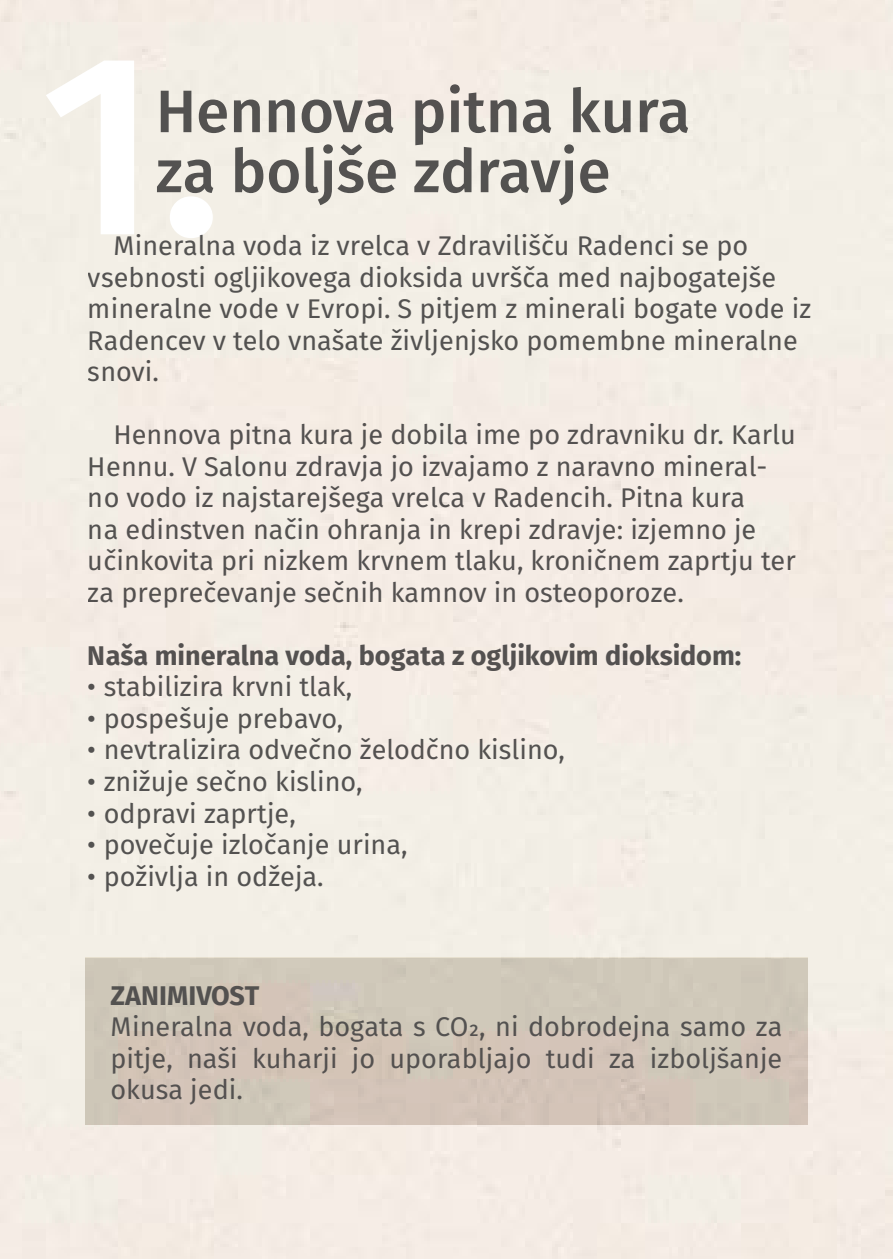
<style>
.page{position:relative;width:893px;height:1259px;background:#fff}
.page>*{position:absolute;margin:0;border:0;box-sizing:border-box;transform-origin:0 0}
.t1{font:500 258px "Fira Sans";color:#fff}
.t2{font:500 60px/60px "Fira Sans";color:#58585a}
.t3{font:27px/31.5px "Fira Sans";color:#58585a}
.t4{font:700 27px "Fira Sans";color:#58585a}
</style>
<div class="page">
<div style="left:85px;top:958px;width:723px;height:166px;background:#d0c5b8"></div>
<h1 class="t1" style="left:40px;top:-37px;width:185px">1.</h1>
<h2 class="t2" style="left:156px;top:86px;width:536px">Hennova pitna kura za boljše zdravje</h2>
<p class="t3" style="left:88px;top:232px;width:725px;text-indent:26px">Mineralna voda iz vrelca v Zdravilišču Radenci se po vsebnosti ogljikovega dioksida uvršča med najbogatejše mineralne vode v Evropi. S pitjem z minerali bogate vode iz Radencev v telo vnašate življenjsko pomembne mineralne snovi.</p>
<p class="t3" style="left:88px;top:421px;width:709px;text-indent:26px">Hennova pitna kura je dobila ime po zdravniku dr. Karlu Hennu. V Salonu zdravja jo izvajamo z naravno mineral&shy;no vodo iz najstarejšega vrelca v Radencih. Pitna kura<br>na edinstven način ohranja in krepi zdravje: izjemno je učinkovita pri nizkem krvnem tlaku, kroničnem zaprtju ter za preprečevanje sečnih kamnov in osteoporoze.</p>
<p class="t4" style="left:88px;top:636px;width:655px">Naša mineralna voda, bogata z ogljikovim dioksidom:</p>
<p class="t3" style="left:88px;top:673px;width:266px">• stabilizira krvni tlak,</p>
<p class="t3" style="left:88px;top:705px;width:257px">• pospešuje prebavo,</p>
<p class="t3" style="left:88px;top:736px;width:478px">• nevtralizira odvečno želodčno kislino,</p>
<p class="t3" style="left:88px;top:768px;width:276px">• znižuje sečno kislino,</p>
<p class="t3" style="left:88px;top:799px;width:210px">• odpravi zaprtje,</p>
<p class="t3" style="left:88px;top:831px;width:321px">• povečuje izločanje urina,</p>
<p class="t3" style="left:88px;top:862px;width:237px">• poživlja in odžeja.</p>
<p class="t4" style="left:111px;top:976px;width:150px">ZANIMIVOST</p>
<p class="t3" style="left:111px;top:1013px;width:673px;text-align:justify">Mineralna voda, bogata s CO2, ni dobrodejna samo za pitje, naši kuharji jo uporabljajo tudi za izboljšanje okusa jedi.</p>
</div>
